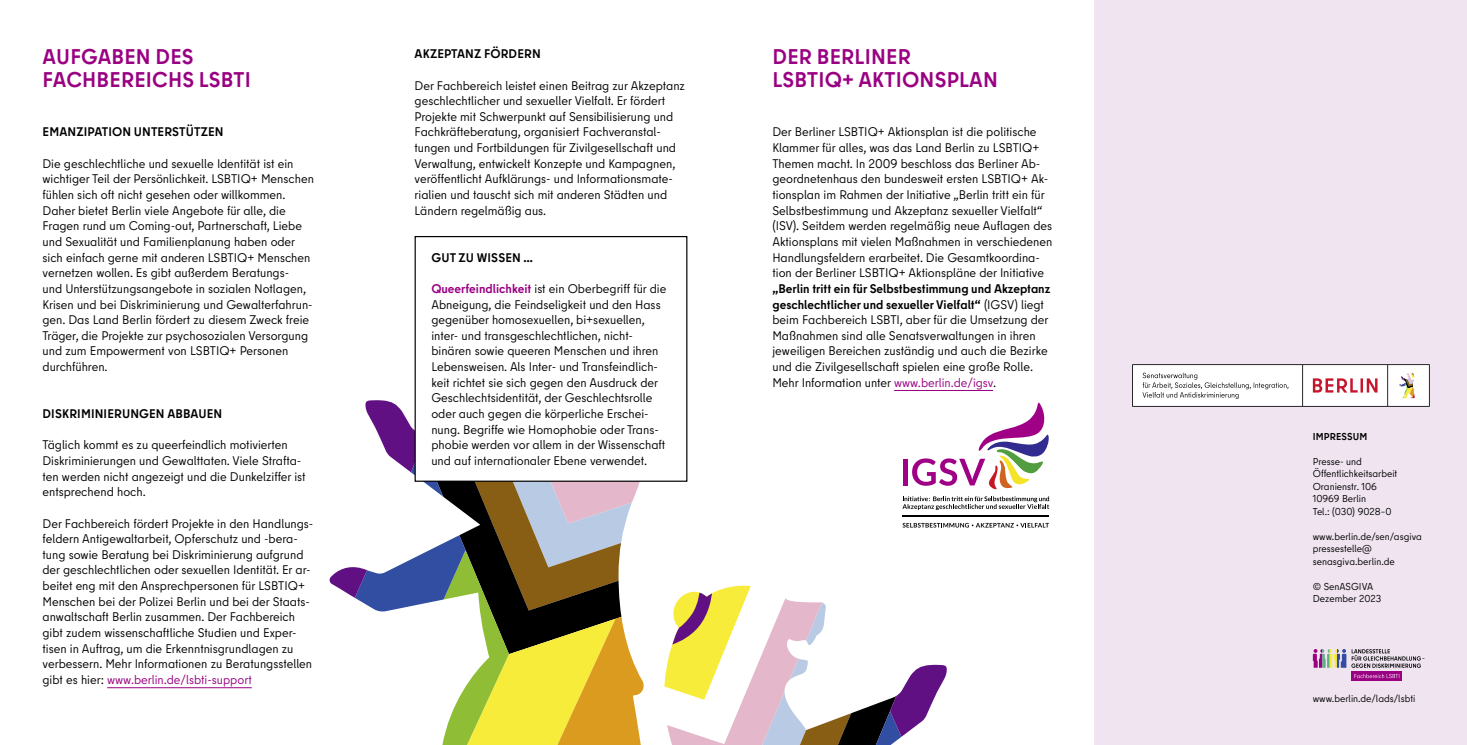
<style>
.page{position:relative;width:1467px;height:745px;background:#fff}
.page>*{position:absolute;margin:0;border:0;box-sizing:border-box;transform-origin:0 0}
.H4{font:700 21.25px/22.5px "Berlin Type";letter-spacing:.01em;color:#990082}
.Copy_10_pt{font:12.5px/15.6px "Berlin Type";color:#000}
.Copy_10_pt-2{font:700 12.5px "Berlin Type";letter-spacing:.01em;color:#000}
.Copy_10_pt-3{font:10px/12.5px "Berlin Type";color:#000}
.Copy_10_pt_Bold_Versal{font:700 10px "Berlin Type";letter-spacing:.01em;color:#000}
.s1{color:#990082}
.s2{font-weight:700;color:#990082}
.s3{font-weight:700}
</style>
<div class="page">
<hr style="left:107px;top:687px;width:145px;height:1px;background:#990082">
<svg style="left:329px;top:321px;width:321px;height:423px"></svg>
<div style="left:415px;top:236px;width:272px;height:245px;background:#fff"></div>
<div style="left:415px;top:236px;width:272px;height:245px;border:1px solid #000"></div>
<hr style="left:894px;top:390px;width:99px;height:1px;background:#990082">
<svg style="left:902px;top:496px;width:147px;height:13px"></svg>
<svg style="left:902px;top:522px;width:147px;height:5px"></svg>
<div style="left:903px;top:458px;width:5px;height:27px;background:#9f0086"></div>
<svg style="left:912px;top:402px;width:137px;height:87px"></svg>
<hr style="left:903px;top:515px;width:146px;height:1px;background:#000">
<div style="left:1095px;top:0;width:372px;height:744px;background:#efe4f0"></div>
<svg style="left:1313px;top:649px;width:111px;height:18px"></svg>
<svg style="left:1351px;top:671px;width:51px;height:9px"></svg>
<svg style="left:1354px;top:673px;width:46px;height:4px"></svg>
<svg style="left:1132px;top:364px;width:298px;height:42px;background:#ebe4e4"></svg>
<svg style="left:664px;top:585px;width:283px;height:159px"></svg>
<h1 class="H4" style="left:43px;top:46px;width:210px">AUFGABEN DES<br>FACHBEREICHS LSBTI</h1>
<p class="Copy_10_pt-2" style="left:43px;top:124px;width:182px">EMANZIPATION UNTERSTÜTZEN</p>
<p class="Copy_10_pt" style="left:43px;top:155px;width:273px">Die geschlechtliche und sexuelle Identität ist ein wichtiger Teil der Persönlichkeit. LSBTIQ+ Menschen fühlen sich oft nicht gesehen oder willkommen.<br>Daher bietet Berlin viele Angebote für alle, die Fragen rund um Coming-out, Partnerschaft, Liebe und Sexualität und Familienplanung haben oder sich einfach gerne mit anderen LSBTIQ+ Menschen vernetzen wollen. Es gibt außerdem Beratungs-<br>und Unterstützungsangebote in sozialen Notlagen, Krisen und bei Diskriminierung und Gewalterfahrun&shy;gen. Das Land Berlin fördert zu diesem Zweck freie Träger, die Projekte zur psychosozialen Versorgung und zum Empowerment von LSBTIQ+ Personen durchführen.</p>
<p class="Copy_10_pt-2" style="left:43px;top:405px;width:181px">DISKRIMINIERUNGEN ABBAUEN</p>
<p class="Copy_10_pt" style="left:43px;top:437px;width:265px">Täglich kommt es zu queerfeindlich motivierten Diskriminierungen und Gewalttaten. Viele Strafta&shy;ten werden nicht angezeigt und die Dunkelziffer ist entsprechend hoch.</p>
<p class="Copy_10_pt" style="left:43px;top:515px;width:272px">Der Fachbereich fördert Projekte in den Handlungs&shy;feldern Antigewaltarbeit, Opferschutz und -bera&shy;tung sowie Beratung bei Diskriminierung aufgrund der geschlechtlichen oder sexuellen Identität. Er ar&shy;beitet eng mit den Ansprechpersonen für LSBTIQ+ Menschen bei der Polizei Berlin und bei der Staats&shy;anwaltschaft Berlin zusammen. Der Fachbereich gibt zudem wissenschaftliche Studien und Exper&shy;tisen in Auftrag, um die Erkenntnisgrundlagen zu verbessern. Mehr Informationen zu Beratungsstellen gibt es hier: <span class="s1">www.berlin.de/lsbti-support</span></p>
<p class="Copy_10_pt-2" style="left:415px;top:46px;width:128px">AKZEPTANZ FÖRDERN</p>
<p class="Copy_10_pt" style="left:415px;top:77px;width:272px">Der Fachbereich leistet einen Beitrag zur Akzeptanz geschlechtlicher und sexueller Vielfalt. Er fördert Projekte mit Schwerpunkt auf Sensibilisierung und Fachkräfteberatung, organisiert Fachveranstal&shy;tungen und Fortbildungen für Zivilgesellschaft und Verwaltung, entwickelt Konzepte und Kampagnen, veröffentlicht Aufklärungs- und Informationsmate&shy;rialien und tauscht sich mit anderen Städten und Ländern regelmäßig aus.</p>
<p class="Copy_10_pt-2" style="left:431px;top:249px;width:103px">GUT ZU WISSEN …</p>
<p class="Copy_10_pt" style="left:431px;top:280px;width:237px"><span class="s2">Queerfeindlichkeit</span> ist ein Oberbegriff für die Abneigung, die Feindseligkeit und den Hass gegenüber homosexuellen, bi+sexuellen, inter- und transgeschlechtlichen, nicht&shy;binären sowie queeren Menschen und ihren Lebensweisen. Als Inter- und Transfeindlich&shy;keit richtet sie sich gegen den Ausdruck der Geschlechtsidentität, der Geschlechtsrolle oder auch gegen die körperliche Erschei&shy;nung. Begriffe wie Homophobie oder Trans&shy;phobie werden vor allem in der Wissenschaft und auf internationaler Ebene verwendet.</p>
<h1 class="H4" style="left:773px;top:46px;width:227px">DER BERLINER<br>LSBTIQ+ AKTIONSPLAN</h1>
<p class="Copy_10_pt" style="left:772px;top:124px;width:281px">Der Berliner LSBTIQ+ Aktionsplan ist die politische Klammer für alles, was das Land Berlin zu LSBTIQ+ Themen macht. In 2009 beschloss das Berliner Ab&shy;geordnetenhaus den bundesweit ersten LSBTIQ+ Ak&shy;tionsplan im Rahmen der Initiative „Berlin tritt ein für Selbstbestimmung und Akzeptanz sexueller Vielfalt“ (ISV). Seitdem werden regelmäßig neue Auflagen des Aktionsplans mit vielen Maßnahmen in verschiedenen Handlungsfeldern erarbeitet. Die Gesamtkoordina&shy;tion der Berliner LSBTIQ+ Aktionspläne der Initiative <span class="s3">„Berlin tritt ein für Selbstbestimmung und Akzeptanz geschlechtlicher und sexueller Vielfalt“</span> (IGSV) liegt beim Fachbereich LSBTI, aber für die Umsetzung der Maßnahmen sind alle Senatsverwaltungen in ihren jeweiligen Bereichen zuständig und auch die Bezirke und die Zivilgesellschaft spielen eine große Rolle.<br>Mehr Information unter <span class="s1">www.berlin.de/igsv</span>.</p>
<p class="Copy_10_pt_Bold_Versal" style="left:1313px;top:429px;width:56px">IMPRESSUM</p>
<p class="Copy_10_pt-3" style="left:1313px;top:454px;width:86px">Presse- und<br>Öffentlichkeitsarbeit</p>
<p class="Copy_10_pt-3" style="left:1313px;top:479px;width:65px">Oranienstr. 106</p>
<p class="Copy_10_pt-3" style="left:1313px;top:492px;width:55px">10969 Berlin</p>
<p class="Copy_10_pt-3" style="left:1313px;top:504px;width:80px">Tel.: (030) 9028–0</p>
<p class="Copy_10_pt-3" style="left:1313px;top:529px;width:111px">www.berlin.de/sen/asgiva</p>
<p class="Copy_10_pt-3" style="left:1313px;top:542px;width:83px">pressestelle@ senasgiva.berlin.de</p>
<p class="Copy_10_pt-3" style="left:1313px;top:579px;width:62px">© SenASGIVA</p>
<p class="Copy_10_pt-3" style="left:1313px;top:592px;width:70px">Dezember 2023</p>
<p class="Copy_10_pt-3" style="left:1313px;top:692px;width:104px">www.berlin.de/lads/lsbti</p>
</div>
